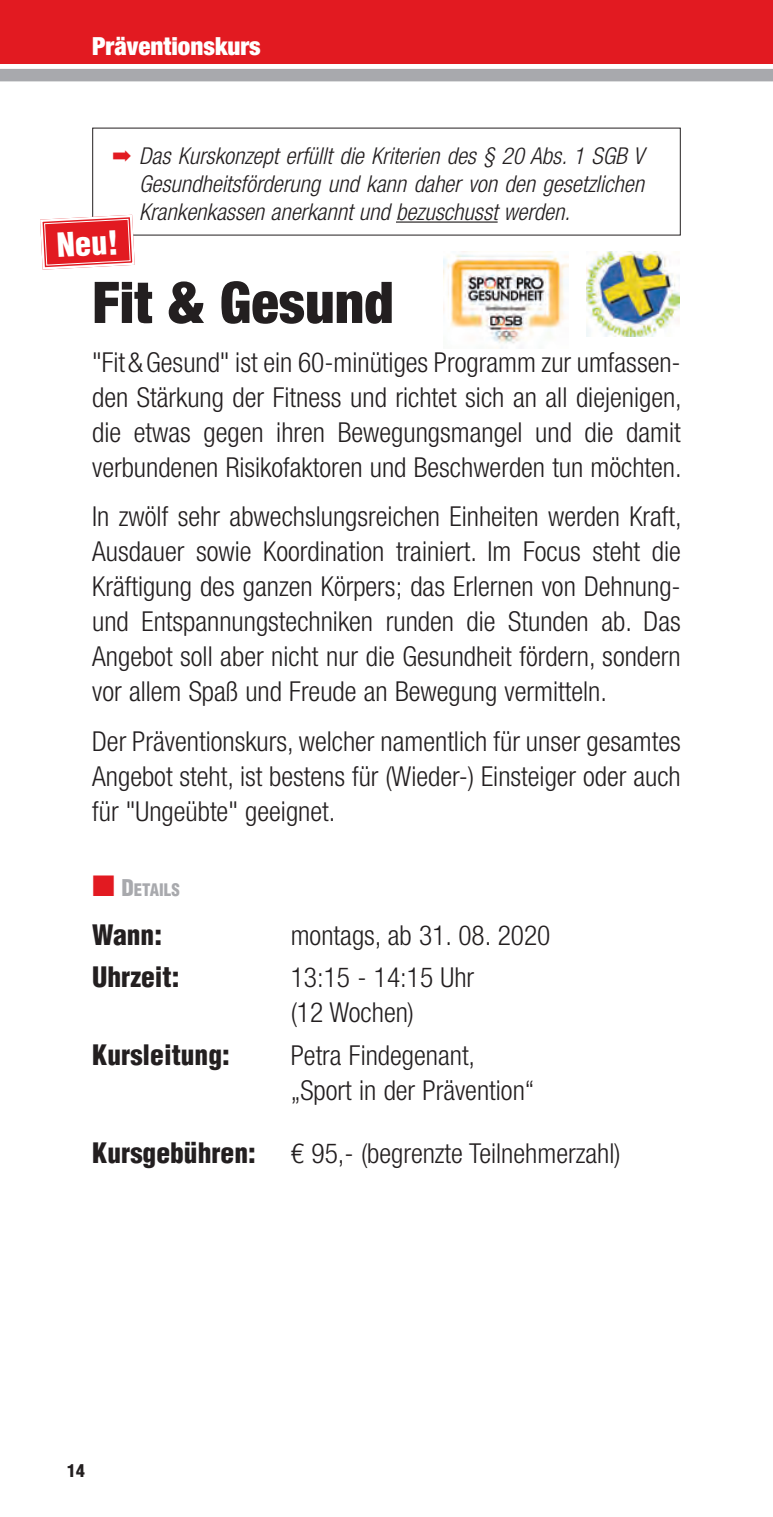
<style>
.page{position:relative;width:773px;height:1517px;background:#fff}
.page>*{position:absolute;margin:0;border:0;box-sizing:border-box;transform-origin:0 0}
.t1{font:900 condensed 57.5px "Helvetica Neue";color:#231f20}
.t2{font:900 condensed 32.5px "Helvetica";color:#fff}
.t3{font:300 condensed 27.5px/35px "Helvetica Neue";color:#231f20;text-align:justify}
.t4{font:900 condensed 27.5px "Helvetica";color:#231f20}
.t5{font:900 condensed 25px "Helvetica Neue";color:#fff}
.t6{font:italic 300 condensed 23.25px/28px "Helvetica Neue";color:#231f20;text-align:justify}
.t7{font:900 condensed 17.5px "Helvetica";color:#231f20}
.t8{font:900 condensed 17px "Helvetica";color:#a8a9ad}
.s1{color:#e21a21}
.s2{font-size:22.5px}
.s3{font-family:"Linotype Euro Font Gto P";font-weight:400;font-stretch:normal}
</style>
<div class="page">
<div style="left:0;top:69px;width:772px;height:12px;background:#a8a9ad"></div>
<div style="left:0;top:0;width:772px;height:64px;background:#e21a21"></div>
<hr style="left:396px;top:221px;width:101px;height:2px;background:#231f20">
<img style="left:587px;top:251px;width:92px;height:85px">
<img style="left:444px;top:251px;width:124px;height:98px">
<svg style="left:40px;top:212px;width:97px;height:58px"></svg>
<p class="t5" style="left:92px;top:30px;width:170px">Präventionskurs</p>
<p class="t6" style="left:139px;top:141px;width:506px;text-indent:-26px"><span class="s1">➡</span> Das Kurskonzept erfüllt die Kriterien des § 20 Abs. 1 SGB V Gesundheitsförderung und kann daher von den gesetzlichen Krankenkassen anerkannt und bezuschusst werden.</p>
<p class="t2" style="left:56px;top:225px;width:63px;rotate:-3deg">Neu!</p>
<h1 class="t1" style="left:92px;top:267px;width:303px">Fit &amp; Gesund</h1>
<p class="t3" style="left:92px;top:345px;width:591px">"Fit&amp; Gesund" ist ein 60-minütiges Programm zur umfassen&shy;den Stärkung der Fitness und richtet sich an all diejenigen, die etwas gegen ihren Bewegungsmangel und die damit verbundenen Risikofaktoren und Beschwerden tun möchten.</p>
<p class="t3" style="left:92px;top:499px;width:591px">In zwölf sehr abwechslungsreichen Einheiten werden Kraft, Ausdauer sowie Koordination trainiert. Im Focus steht die Kräftigung des ganzen Körpers; das Erlernen von Dehnung&shy;und Entspannungstechniken runden die Stunden ab. Das Angebot soll aber nicht nur die Gesundheit fördern, sondern vor allem Spaß und Freude an Bewegung vermitteln.</p>
<p class="t3" style="left:92px;top:723px;width:590px">Der Präventionskurs, welcher namentlich für unser gesamtes Angebot steht, ist bestens für (Wieder-) Einsteiger oder auch für "Ungeübte" geeignet.</p>
<p class="t8" style="left:121px;top:879px;width:60px"><span class="s2">D</span>ETAILS</p>
<p class="t4" style="left:92px;top:918px;width:71px">Wann:</p>
<p class="t3" style="left:291px;top:918px;width:261px">montags, ab 31. 08. 2020</p>
<p class="t4" style="left:92px;top:960px;width:89px">Uhrzeit:</p>
<p class="t3" style="left:291px;top:960px;width:185px">13:15 - 14:15 Uhr (12 Wochen)</p>
<p class="t4" style="left:92px;top:1037px;width:139px">Kursleitung:</p>
<p class="t3" style="left:291px;top:1037px;width:245px">Petra Findegenant, „Sport in der Prävention“</p>
<p class="t4" style="left:92px;top:1135px;width:165px">Kursgebühren:</p>
<p class="t3" style="left:291px;top:1135px;width:331px"><span class="s3">m</span> 95,- (begrenzte Teilnehmerzahl)</p>
<p class="t7" style="left:67px;top:1459px;width:19px">14</p>
</div>
